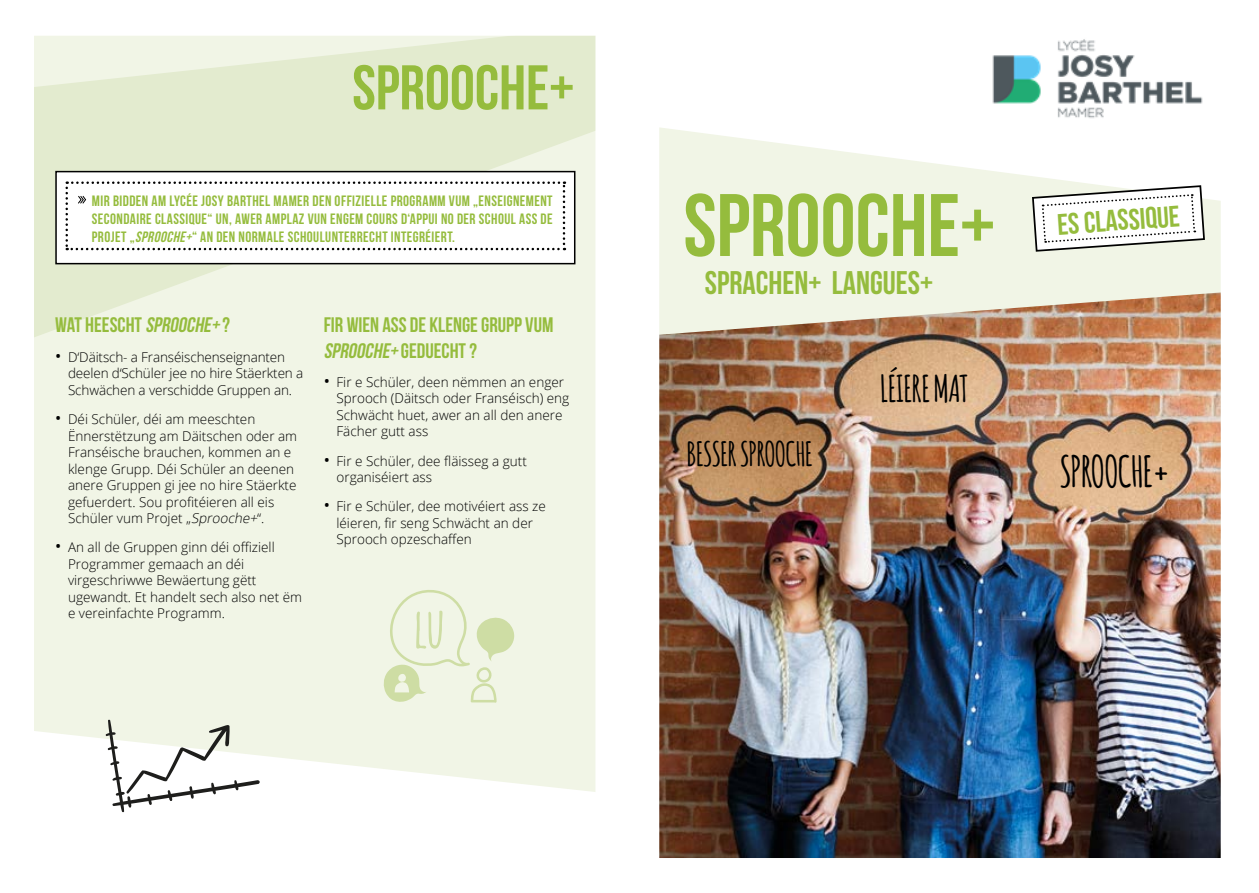
<style>
.page{position:relative;width:1259px;height:893px;background:#fff}
.page>*{position:absolute;margin:0;border:0;box-sizing:border-box;transform-origin:0 0}
.t1{font:88.5px "Bebas Neue";color:#95bc3d}
.t2{font:63px "Bebas Neue";color:#95bc3d}
.t3{font:700 54.75px "Amatic";color:#cedda4}
.t4{font:700 42.3px "Amatic";color:#000}
.t5{font:700 36.3px "Amatic";color:#000}
.t6{font:700 33px "Amatic";color:#000}
.t7{font:32.7px "Bebas Neue";color:#95bc3d}
.t8{font:29.7px "Bebas Neue";color:#95bc3d}
.t9{font:21px/25.2px "Bebas Neue";color:#95bc3d}
.t10{font:15px/18px "Bebas Neue";letter-spacing:.03em;color:#95bc3d;text-align:justify}
.t11{font:300 13.5px/16.5px "Open Sans";color:#000}
.s1{font-style:italic}
.s2{font-weight:400;font-size:16.5px}
</style>
<div class="page">
<svg style="left:34px;top:490px;width:561px;height:302px;background:#f1f5e7"></svg>
<svg style="left:34px;top:36px;width:561px;height:454px;background:#ebf1dd"></svg>
<svg style="left:659px;top:127px;width:561px;height:165px;fill:#f1f5e6"></svg>
<svg style="left:383px;top:588px;width:131px;height:115px;background:#eaf0d9"></svg>
<img style="left:659px;top:292px;width:561px;height:566px">
<svg style="left:1031px;top:184px;width:175px;height:69px"></svg>
<div style="left:56px;top:172px;width:519px;height:92px;background:#fff"></div>
<div style="left:55px;top:171px;width:520px;height:93px;border:2px solid #000"></div>
<svg style="left:105px;top:719px;width:155px;height:93px"></svg>
<svg style="left:65px;top:181px;width:500px;height:69px"></svg>
<img style="left:976px;top:39px;width:243px;height:96px">
<h2 class="t2" style="left:352px;top:53px;width:223px">SPROOCHE+</h2>
<p class="t10" style="left:92px;top:191px;width:462px">MIR BIDDEN AM LYCÉE JOSY BARTHEL MAMER DEN OFFIZIELLE PROGRAMM VUM „ENSEIGNEMENT SECONDAIRE CLASSIQUE“ UN, AWER AMPLAZ VUN ENGEM COURS D‘APPUI NO DER SCHOUL ASS DE PROJET „<span class="s1">SPROOCHE+</span>“ AN DEN NORMALE SCHOULUNTERRECHT INTEGRÉIERT.</p>
<h3 class="t9" style="left:55px;top:312px;width:176px">WAT HEESCHT <span class="s1">SPROOCHE+</span> ?</h3>
<p class="t11" style="left:68px;top:348px;width:237px;text-indent:-13px"><span class="s2">•</span> D‘Däitsch- a Franséischenseignanten deelen d‘Schüler jee no hire Stäerkten a<br>Schwächen a verschidde Gruppen an.</p>
<p class="t11" style="left:68px;top:410px;width:231px;text-indent:-13px"><span class="s2">•</span> Déi Schüler, déi am meeschten Ënnerstëtzung am Däitschen oder am Franséische brauchen, kommen an e klenge Grupp. Déi Schüler an deenen anere Gruppen gi jee no hire Stäerkte gefuerdert. Sou profitéieren all eis Schüler vum Projet „<span class="s1">Sprooche+</span>“.</p>
<p class="t11" style="left:68px;top:539px;width:235px;text-indent:-13px"><span class="s2">•</span> An all de Gruppen ginn déi offiziell<br>Programmer gemaach an déi virgeschriwwe Bewäertung gëtt ugewandt. Et handelt sech also net ëm e vereinfachte Programm.</p>
<h3 class="t9" style="left:324px;top:312px;width:231px">FIR WIEN ASS DE KLENGE GRUPP VUM<br><span class="s1">SPROOCHE+</span> G E D U E C H T ?</h3>
<p class="t11" style="left:336px;top:373px;width:234px;text-indent:-13px"><span class="s2">•</span> Fir e Schüler, deen nëmmen an enger<br>Sprooch (Däitsch oder Franséisch) eng<br>Schwächt huet, awer an all den anere<br>Fächer gutt ass</p>
<p class="t11" style="left:336px;top:452px;width:192px;text-indent:-13px"><span class="s2">•</span> Fir e Schüler, dee fläisseg a gutt organiséiert ass</p>
<p class="t11" style="left:336px;top:498px;width:211px;text-indent:-13px"><span class="s2">•</span> Fir e Schüler, dee motivéiert ass ze léieren, fir seng Schwächt an der<br>Sprooch opzeschaffen</p>
<h3 class="t3" style="left:414px;top:588px;width:31px">lu</h3>
<h1 class="t1" style="left:683px;top:177px;width:313px">SPROOCHE+</h1>
<h3 class="t7" style="left:705px;top:265px;width:230px">SPRACHEN+ LANGUES+</h3>
<h3 class="t6" style="left:687px;top:430px;width:127px">BESSER SPROOCHE</h3>
<h3 class="t5" style="left:880px;top:363px;width:89px">LÉIERE MAT</h3>
<h3 class="t8" style="left:1056px;top:208px;width:124px;rotate:-4deg">ES CLASSIQUE</h3>
<h3 class="t4" style="left:1060px;top:441px;width:111px">SPROOCHE+</h3>
</div>
